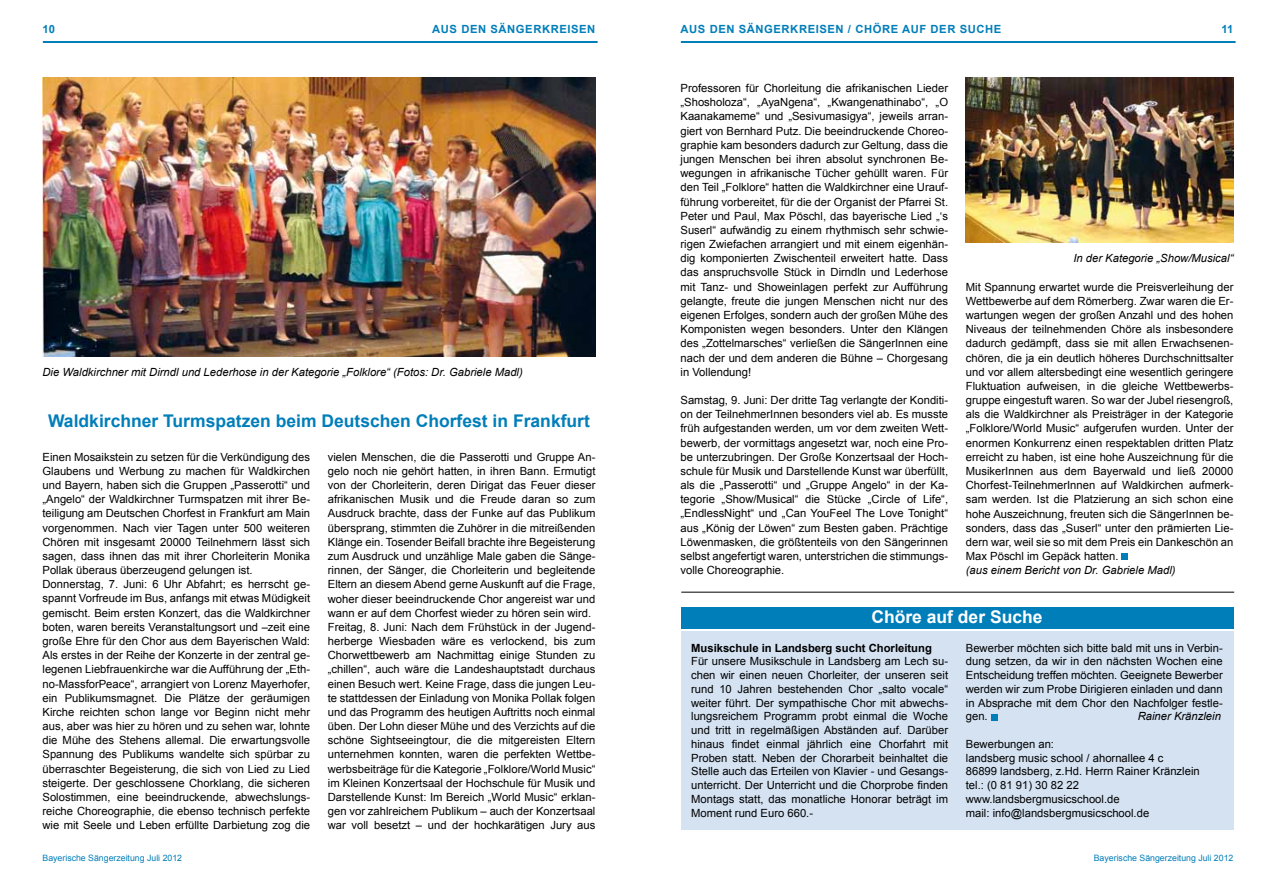
<style>
.page{position:relative;width:1276px;height:886px;background:#fff}
.page>*{position:absolute;margin:0;border:0;box-sizing:border-box;transform-origin:0 0}
.t1{font:700 17.5px "Arial";color:#007eb9}
.t2{font:700 17.5px "Arial";color:#fff}
.t3{font:11.25px/14.1px "Arial";color:#000;text-align:justify}
.t4{font:italic 11.25px "Arial";color:#000}
.t5{font:700 11.25px "Arial";letter-spacing:.05em;color:#007eb9}
.t6{font:700 11.25px "Arial";color:#000}
.t7{font:8.75px "Arial";color:#007eb9}
</style>
<div class="page">
<hr style="left:44px;top:41px;width:553px;height:2px;background:#007eb9">
<hr style="left:682px;top:41px;width:552px;height:2px;background:#007eb9">
<div style="left:1121px;top:553px;width:7px;height:7px;background:#007eb9"></div>
<img style="left:43px;top:78px;width:552px;height:278px">
<img style="left:966px;top:78px;width:267px;height:165px">
<hr style="left:681px;top:592px;width:553px;height:1px;background:#000">
<div style="left:680px;top:607px;width:553px;height:21px;background:#007eb9"></div>
<div style="left:680px;top:631px;width:553px;height:198px;background:#d4e2f2"></div>
<svg style="left:991px;top:714px;width:6px;height:6px"></svg>
<p class="t5" style="left:43px;top:22px;width:14px">10</p>
<p class="t5" style="left:432px;top:22px;width:165px">AUS DEN SÄNGERKREISEN</p>
<p class="t5" style="left:680px;top:22px;width:322px">AUS DEN SÄNGERKREISEN / CHÖRE AUF DER SUCHE</p>
<p class="t5" style="left:1221px;top:22px;width:13px">11</p>
<p class="t4" style="left:43px;top:364px;width:482px">Die Waldkirchner mit Dirndl und Lederhose in der Kategorie „Folklore“ (Fotos: Dr. Gabriele Madl)</p>
<h1 class="t1" style="left:48px;top:409px;width:543px">Waldkirchner Turmspatzen beim Deutschen Chorfest in Frankfurt</h1>
<p class="t3" style="left:43px;top:450px;width:269px;text-align:left">Einen Mosaikstein zu setzen für die Verkündigung des Glaubens und Werbung zu machen für Waldkirchen und Bayern, haben sich die Gruppen „Passerotti“ und „Angelo“ der Waldkirchner Turmspatzen mit ihrer Be&shy;teiligung am Deutschen Chorfest in Frankfurt am Main vorgenommen. Nach vier Tagen unter 500 weiteren Chören mit insgesamt 20000 Teilnehmern lässt sich sagen, dass ihnen das mit ihrer Chorleiterin Monika Pollak überaus überzeugend gelungen ist.<br>Donnerstag, 7. Juni: 6 Uhr Abfahrt; es herrscht ge&shy;spannt Vorfreude im Bus, anfangs mit etwas Müdigkeit gemischt. Beim ersten Konzert, das die Waldkirchner boten, waren bereits Veranstaltungsort und –zeit eine große Ehre für den Chor aus dem Bayerischen Wald:<br>Als erstes in der Reihe der Konzerte in der zentral ge&shy;legenen Liebfrauenkirche war die Aufführung der „Eth&shy;no-MassforPeace“, arrangiert von Lorenz Mayerhofer, ein Publikumsmagnet. Die Plätze der geräumigen Kirche reichten schon lange vor Beginn nicht mehr aus, aber was hier zu hören und zu sehen war, lohnte die Mühe des Stehens allemal. Die erwartungsvolle Spannung des Publikums wandelte sich spürbar zu überraschter Begeisterung, die sich von Lied zu Lied steigerte. Der geschlossene Chorklang, die sicheren Solostimmen, eine beeindruckende, abwechslungs&shy;reiche Choreographie, die ebenso technisch perfekte wie mit Seele und Leben erfüllte Darbietung zog die</p>
<p class="t3" style="left:328px;top:450px;width:269px;text-align:left">vielen Menschen, die die Passerotti und Gruppe An&shy;gelo noch nie gehört hatten, in ihren Bann. Ermutigt von der Chorleiterin, deren Dirigat das Feuer dieser afrikanischen Musik und die Freude daran so zum Ausdruck brachte, dass der Funke auf das Publikum übersprang, stimmten die Zuhörer in die mitreißenden Klänge ein. Tosender Beifall brachte ihre Begeisterung zum Ausdruck und unzählige Male gaben die Sänge&shy;rinnen, der Sänger, die Chorleiterin und begleitende Eltern an diesem Abend gerne Auskunft auf die Frage, woher dieser beeindruckende Chor angereist war und wann er auf dem Chorfest wieder zu hören sein wird.<br>Freitag, 8. Juni: Nach dem Frühstück in der Jugend&shy;herberge Wiesbaden wäre es verlockend, bis zum Chorwettbewerb am Nachmittag einige Stunden zu „chillen“, auch wäre die Landeshauptstadt durchaus einen Besuch wert. Keine Frage, dass die jungen Leu&shy;te stattdessen der Einladung von Monika Pollak folgen und das Programm des heutigen Auftritts noch einmal üben. Der Lohn dieser Mühe und des Verzichts auf die schöne Sightseeingtour, die die mitgereisten Eltern unternehmen konnten, waren die perfekten Wettbe&shy;werbsbeiträge für die Kategorie „Folklore/World Music“ im Kleinen Konzertsaal der Hochschule für Musik und Darstellende Kunst: Im Bereich „World Music“ erklan&shy;gen vor zahlreichem Publikum – auch der Konzertsaal war voll besetzt – und der hochkarätigen Jury aus</p>
<p class="t3" style="left:680px;top:81px;width:269px">Professoren für Chorleitung die afrikanischen Lieder „Shosholoza“, „AyaNgena“, „Kwangenathinabo“, „O Kaanakameme“ und „Sesivumasigya“, jeweils arran&shy;giert von Bernhard Putz. Die beeindruckende Choreo&shy;graphie kam besonders dadurch zur Geltung, dass die jungen Menschen bei ihren absolut synchronen Be&shy;wegungen in afrikanische Tücher gehüllt waren. Für den Teil „Folklore“ hatten die Waldkirchner eine Urauf&shy;führung vorbereitet, für die der Organist der Pfarrei St.<br>Peter und Paul, Max Pöschl, das bayerische Lied „‘s Suserl“ aufwändig zu einem rhythmisch sehr schwie&shy;rigen Zwiefachen arrangiert und mit einem eigenhän&shy;dig komponierten Zwischenteil erweitert hatte. Dass das anspruchsvolle Stück in Dirndln und Lederhose mit Tanz- und Showeinlagen perfekt zur Aufführung gelangte, freute die jungen Menschen nicht nur des eigenen Erfolges, sondern auch der großen Mühe des Komponisten wegen besonders. Unter den Klängen des „Zottelmarsches“ verließen die SängerInnen eine nach der und dem anderen die Bühne – Chorgesang in Vollendung!</p>
<p class="t3" style="left:680px;top:393px;width:269px">Samstag, 9. Juni: Der dritte Tag verlangte der Konditi&shy;on der TeilnehmerInnen besonders viel ab. Es musste früh aufgestanden werden, um vor dem zweiten Wett&shy;bewerb, der vormittags angesetzt war, noch eine Pro&shy;be unterzubringen. Der Große Konzertsaal der Hoch&shy;schule für Musik und Darstellende Kunst war überfüllt, als die „Passerotti“ und „Gruppe Angelo“ in der Ka&shy;tegorie „Show/Musical“ die Stücke „Circle of Life“, „EndlessNight“ und „Can YouFeel The Love Tonight“ aus „König der Löwen“ zum Besten gaben. Prächtige Löwenmasken, die größtenteils von den Sängerinnen selbst angefertigt waren, unterstrichen die stimmungs&shy;volle Choreographie.</p>
<p class="t4" style="left:1073px;top:251px;width:162px">In der Kategorie „Show/Musical“</p>
<p class="t3" style="left:966px;top:280px;width:269px">Mit Spannung erwartet wurde die Preisverleihung der Wettbewerbe auf dem Römerberg. Zwar waren die Er&shy;wartungen wegen der großen Anzahl und des hohen Niveaus der teilnehmenden Chöre als insbesondere dadurch gedämpft, dass sie mit allen Erwachsenen&shy;chören, die ja ein deutlich höheres Durchschnittsalter und vor allem altersbedingt eine wesentlich geringere Fluktuation aufweisen, in die gleiche Wettbewerbs&shy;gruppe eingestuft waren. So war der Jubel riesengroß, als die Waldkirchner als Preisträger in der Kategorie „Folklore/World Music“ aufgerufen wurden. Unter der enormen Konkurrenz einen respektablen dritten Platz erreicht zu haben, ist eine hohe Auszeichnung für die MusikerInnen aus dem Bayerwald und ließ 20000<br>Chorfest-TeilnehmerInnen auf Waldkirchen aufmerk&shy;sam werden. Ist die Platzierung an sich schon eine hohe Auszeichnung, freuten sich die SängerInnen be&shy;sonders, dass das „Suserl“ unter den prämierten Lie&shy;dern war, weil sie so mit dem Preis ein Dankeschön an Max Pöschl im Gepäck hatten.</p>
<p class="t4" style="left:966px;top:563px;width:211px">(aus einem Bericht von Dr. Gabriele Madl)</p>
<h1 class="t2" style="left:871px;top:605px;width:173px">Chöre auf der Suche</h1>
<p class="t6" style="left:691px;top:640px;width:242px">Musikschule in Landsberg sucht Chorleitung</p>
<p class="t3" style="left:691px;top:655px;width:258px;line-height:13.8px">Für unsere Musikschule in Landsberg am Lech su&shy;chen wir einen neuen Chorleiter, der unseren seit rund 10 Jahren bestehenden Chor „salto vocale“ weiter führt. Der sympathische Chor mit abwechs&shy;lungsreichem Programm probt einmal die Woche und tritt in regelmäßigen Abständen auf. Darüber hinaus findet einmal jährlich eine Chorfahrt mit Proben statt. Neben der Chorarbeit beinhaltet die Stelle auch das Erteilen von Klavier - und Gesangs&shy;unterricht. Der Unterricht und die Chorprobe finden Montags statt, das monatliche Honorar beträgt im Moment rund Euro 660.-</p>
<p class="t3" style="left:966px;top:641px;width:258px;line-height:13.8px">Bewerber möchten sich bitte bald mit uns in Verbin&shy;dung setzen, da wir in den nächsten Wochen eine Entscheidung treffen möchten. Geeignete Bewerber werden wir zum Probe Dirigieren einladen und dann in Absprache mit dem Chor den Nachfolger festle&shy;gen.</p>
<p class="t4" style="left:1137px;top:709px;width:85px">Rainer Kränzlein</p>
<p class="t3" style="left:966px;top:737px;width:235px;line-height:13.8px;text-align:left">Bewerbungen an:<br>landsberg music school / ahornallee 4 c<br>86899 landsberg, z.Hd. Herrn Rainer Kränzlein tel.: (0 81 91) 30 82 22 www.landsbergmusicschool.de<br>mail: info@landsbergmusicschool.de</p>
<p class="t7" style="left:43px;top:852px;width:141px">Bayerische Sängerzeitung Juli 2012</p>
<p class="t7" style="left:1093px;top:852px;width:141px">Bayerische Sängerzeitung Juli 2012</p>
</div>
